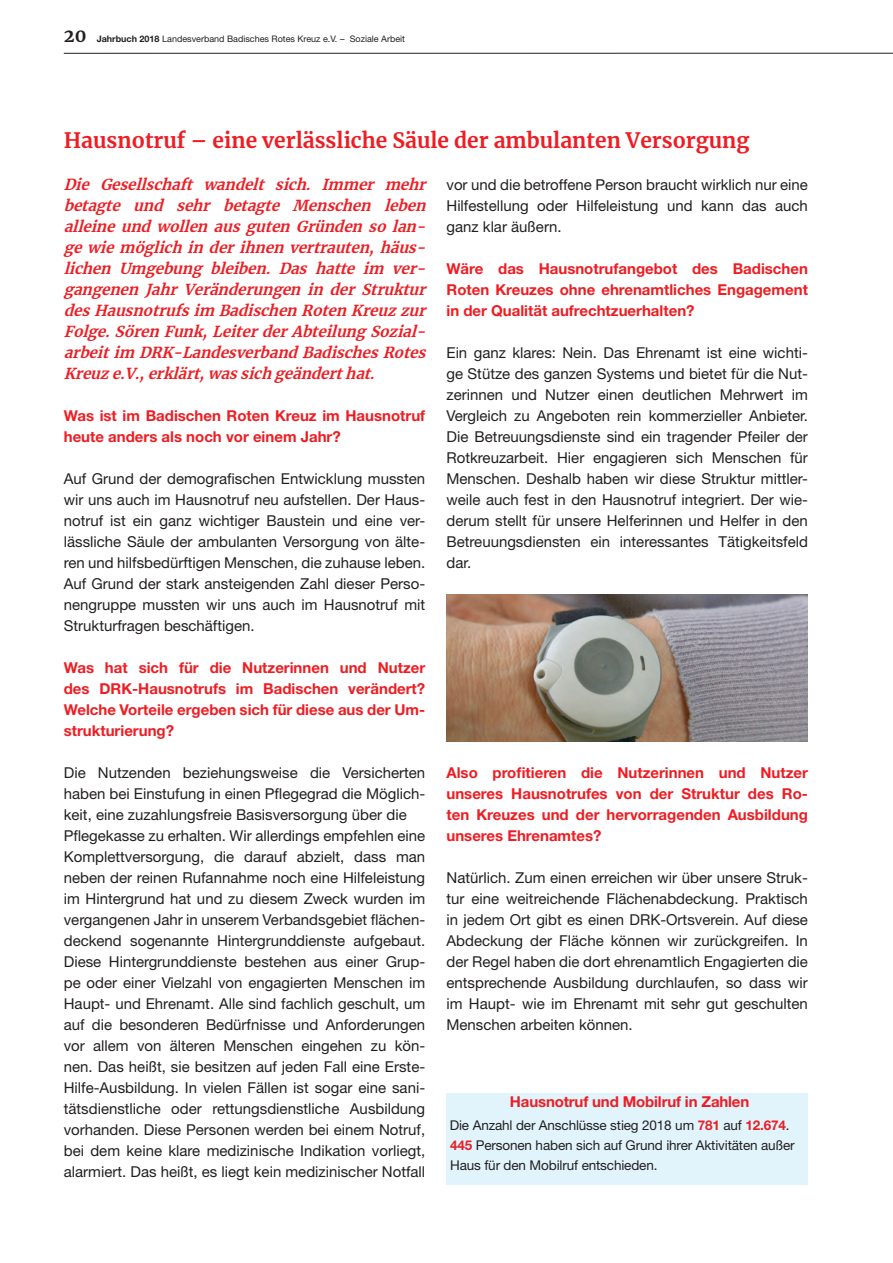
<style>
.page{position:relative;width:893px;height:1263px;background:#fff}
.page>*{position:absolute;margin:0;border:0;box-sizing:border-box;transform-origin:0 0}
.t1{font:700 21px "Merriweather";color:#ee1d23}
.t2{font:15px/21px "Helvetica Neue";color:#231f20;text-align:justify}
.t3{font:700 15px/21px "Helvetica Neue";color:#ee1d23;text-align:justify}
.t4{font:italic 700 15px/21px "Merriweather";color:#ee1d23;text-align:justify}
.t5{font:13.5px/20.4px "Helvetica Neue";letter-spacing:-.01em;color:#231f20}
.t6{font:9px "Helvetica Neue";color:#231f20}
.s1{font-family:"Merriweather";font-weight:700;font-size:18px}
.s2{font-weight:700}
.s3{font-weight:700;color:#ee1d23}
</style>
<div class="page">
<hr style="left:64px;top:53px;width:829px;height:1px;background:#231f20">
<img style="left:446px;top:595px;width:362px;height:147px">
<div style="left:446px;top:1093px;width:362px;height:91px;background:#e1f4fc"></div>
<p class="t6" style="left:64px;top:34px;width:343px"><span class="s1">20</span> <span class="s2">Jahrbuch 2018</span> Landesverband Badisches Rotes Kreuz e.V. – Soziale Arbeit</p>
<h1 class="t1" style="left:64px;top:126px;width:687px">Hausnotruf – eine verlässliche Säule der ambulanten Versorgung</h1>
<p class="t4" style="left:64px;top:174px;width:368px">Die Gesellschaft wandelt sich. Immer mehr betagte und sehr betagte Menschen leben alleine und wollen aus guten Gründen so lan&shy;gewiemöglich in derihnen vertrauten,häus&shy;lichen Umgebung bleiben. Das hatte im ver&shy;gangenen Jahr Veränderungen in der Struktur desHausnotrufsim Badischen Roten Kreuzzur Folge.Sören Funk,LeiterderAbteilungSozial&shy;arbeitim DRK-LandesverbandBadischesRotes Kreuze.V.,erklärt,wassich geänderthat.</p>
<p class="t3" style="left:64px;top:405px;width:363px">Was ist im Badischen Roten Kreuz im Hausnotruf heute anders als noch vor einem Jahr?</p>
<p class="t2" style="left:64px;top:468px;width:363px">Auf Grund der demografischen Entwicklung mussten wir uns auch im Hausnotruf neu aufstellen. Der Haus&shy;notruf ist ein ganz wichtiger Baustein und eine ver&shy;lässliche Säule der ambulanten Versorgung von älte&shy;ren und hilfsbedürftigen Menschen, die zuhause leben.<br>Auf Grund der stark ansteigenden Zahl dieser Perso&shy;nengruppe mussten wir uns auch im Hausnotruf mit Strukturfragen beschäftigen.</p>
<p class="t3" style="left:64px;top:657px;width:363px">Was hat sich für die Nutzerinnen und Nutzer des DRK-Hausnotrufs im Badischen verändert?<br>Welche Vorteile ergeben sich für diese aus der Um&shy;strukturierung?</p>
<p class="t2" style="left:64px;top:762px;width:363px;text-align:left">Die Nutzenden beziehungsweise die Versicherten haben bei Einstufung in einen Pflegegrad die Möglich&shy;keit, eine zuzahlungsfreie Basisversorgung über die Pflegekasse zu erhalten. Wir allerdings empfehlen eine Komplettversorgung, die darauf abzielt, dass man neben der reinen Rufannahme noch eine Hilfeleistung im Hintergrund hat und zu diesem Zweck wurden im vergangenen Jahr in unserem Verbandsgebiet flächen&shy;deckend sogenannte Hintergrunddienste aufgebaut.<br>Diese Hintergrunddienste bestehen aus einer Grup&shy;pe oder einer Vielzahl von engagierten Menschen im Haupt- und Ehrenamt. Alle sind fachlich geschult, um auf die besonderen Bedürfnisse und Anforderungen vor allem von älteren Menschen eingehen zu kön&shy;nen. Das heißt, sie besitzen auf jeden Fall eine Erste-Hilfe-Ausbildung. In vielen Fällen ist sogar eine sani&shy;tätsdienstliche oder rettungsdienstliche Ausbildung vorhanden. Diese Personen werden bei einem Notruf, bei dem keine klare medizinische Indikation vorliegt, alarmiert. Das heißt, es liegt kein medizinischer Notfall</p>
<p class="t2" style="left:446px;top:174px;width:363px">vor und die betroffene Person braucht wirklich nur eine Hilfestellung oder Hilfeleistung und kann das auch ganz klar äußern.</p>
<p class="t3" style="left:446px;top:258px;width:363px">Wäre das Hausnotrufangebot des Badischen Roten Kreuzes ohne ehrenamtliches Engagement in der Qualität aufrechtzuerhalten?</p>
<p class="t2" style="left:446px;top:342px;width:363px">Ein ganz klares: Nein. Das Ehrenamt ist eine wichti&shy;ge Stütze des ganzen Systems und bietet für die Nut&shy;zerinnen und Nutzer einen deutlichen Mehrwert im Vergleich zu Angeboten rein kommerzieller Anbieter.<br>Die Betreuungsdienste sind ein tragender Pfeiler der Rotkreuzarbeit. Hier engagieren sich Menschen für Menschen. Deshalb haben wir diese Struktur mittler&shy;weile auch fest in den Hausnotruf integriert. Der wie&shy;derum stellt für unsere Helferinnen und Helfer in den Betreuungsdiensten ein interessantes Tätigkeitsfeld dar.</p>
<p class="t3" style="left:446px;top:762px;width:363px">Also profitieren die Nutzerinnen und Nutzer unseres Hausnotrufes von der Struktur des Ro&shy;ten Kreuzes und der hervorragenden Ausbildung unseres Ehrenamtes?</p>
<p class="t2" style="left:446px;top:867px;width:363px">Natürlich. Zum einen erreichen wir über unsere Struk&shy;tur eine weitreichende Flächenabdeckung. Praktisch in jedem Ort gibt es einen DRK-Ortsverein. Auf diese Abdeckung der Fläche können wir zurückgreifen. In der Regel haben die dort ehrenamtlich Engagierten die entsprechende Ausbildung durchlaufen, so dass wir im Haupt- wie im Ehrenamt mit sehr gut geschulten Menschen arbeiten können.</p>
<p class="t3" style="left:510px;top:1091px;width:241px">Hausnotruf und Mobilruf in Zahlen</p>
<p class="t5" style="left:450px;top:1114px;width:346px">Die Anzahl der Anschlüsse stieg 2018 um <span class="s3">781</span> auf <span class="s3">12.674</span>.<br><span class="s3">445</span> Personen haben sich auf Grund ihrer Aktivitäten außer<br>Haus für den Mobilruf entschieden.</p>
</div>
